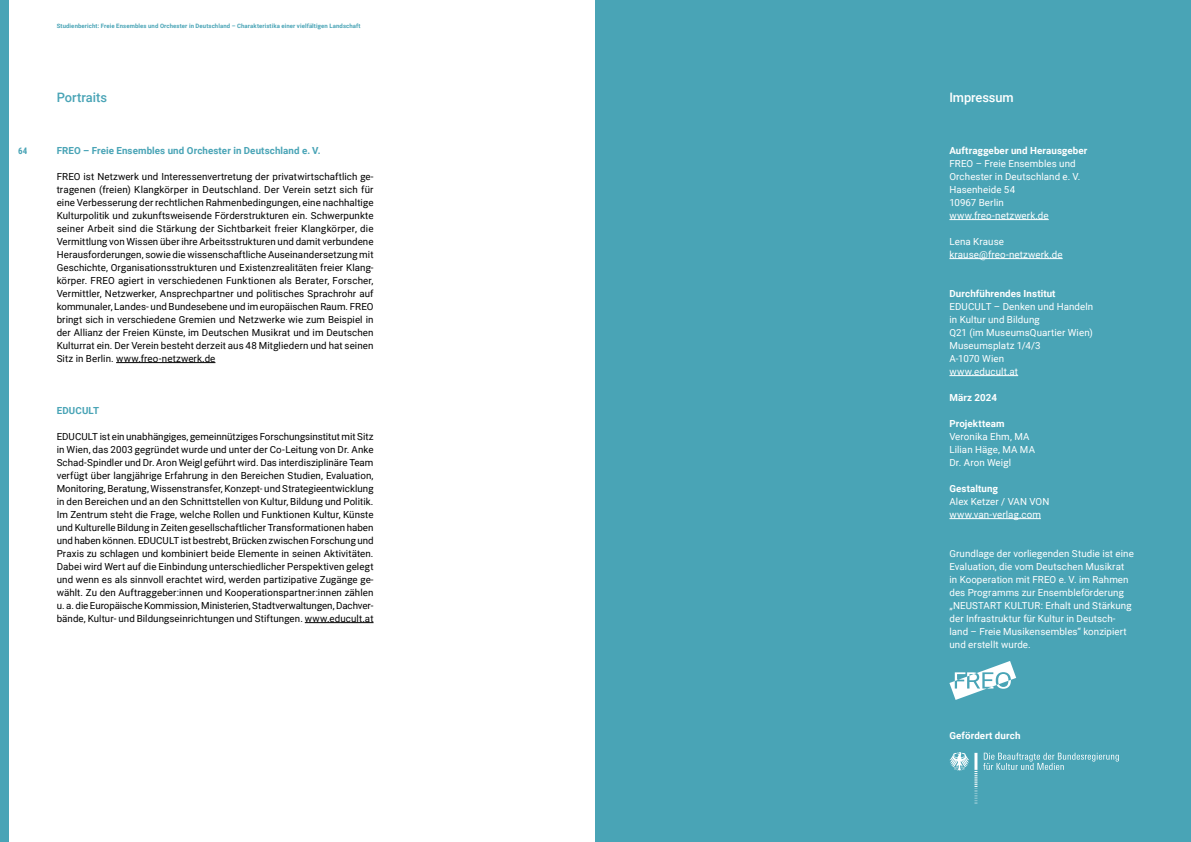
<style>
.page{position:relative;width:1191px;height:842px;background:#fff}
.page>*{position:absolute;margin:0;border:0;box-sizing:border-box;transform-origin:0 0}
.t1{font:500 13px "Roboto";color:#49a4b6}
.t2{font:500 13px "Roboto";letter-spacing:-.01em;color:#fff}
.t3{font:9.8px/13px "Roboto";letter-spacing:.01em;color:#000;text-align:justify}
.t4{font:9.8px/13px "Roboto";letter-spacing:.01em;color:#fff}
.t5{font:700 9.8px "Roboto";letter-spacing:.01em;color:#fff}
.t6{font:700 9.8px "Roboto";letter-spacing:.01em;color:#49a4b6}
.t7{font:700 9px "Roboto Condensed";color:#49a4b6}
.t8{font:700 6px "Roboto";letter-spacing:.015em;color:#49a4b6}
</style>
<div class="page">
<hr style="left:116px;top:362px;width:99px;height:1px;background:#000">
<hr style="left:305px;top:622px;width:68px;height:1px;background:#000">
<div style="left:595px;top:0;width:596px;height:842px;background:#49a4b6"></div>
<div style="left:0;top:0;width:9px;height:842px;background:#49a4b6"></div>
<hr style="left:949px;top:219px;width:99px;height:1px;background:#fff">
<hr style="left:949px;top:258px;width:113px;height:1px;background:#fff">
<hr style="left:949px;top:375px;width:69px;height:1px;background:#fff">
<hr style="left:949px;top:518px;width:92px;height:1px;background:#fff">
<svg style="left:949px;top:661px;width:67px;height:39px"></svg>
<svg style="left:949px;top:752px;width:28px;height:52px"></svg>
<svg style="left:983px;top:753px;width:135px;height:17px"></svg>
<p class="t7" style="left:18px;top:145px;width:11px">64</p>
<p class="t8" style="left:57px;top:22px;width:305px">Studienbericht: Freie Ensembles und Orchester in Deutschland – Charakteristika einer vielfältigen Landschaft</p>
<h1 class="t1" style="left:57px;top:88px;width:52px">Portraits</h1>
<p class="t6" style="left:57px;top:144px;width:266px">FREO – Freie Ensembles und Orchester in Deutschland e. V.</p>
<p class="t3" style="left:57px;top:170px;width:318px">FREO ist Netzwerk und Interessenvertretung der privatwirtschaftlich ge&shy;tragenen (freien) Klangkörper in Deutschland. Der Verein setzt sich für eine Verbesserung der rechtlichen Rahmenbedingungen, eine nachhaltige Kulturpolitik und zukunftsweisende Förderstrukturen ein. Schwerpunkte seiner Arbeit sind die Stärkung der Sichtbarkeit freier Klangkörper, die Vermittlung von Wissen über ihre Arbeitsstrukturen und damit verbundene Herausforderungen, sowie die wissenschaftliche Auseinandersetzung mit Geschichte, Organisationsstrukturen und Existenzrealitäten freier Klang&shy;körper. FREO agiert in verschiedenen Funktionen als Berater, Forscher, Vermittler, Netzwerker, Ansprechpartner und politisches Sprachrohr auf kommunaler, Landes- und Bundesebene und im europäischen Raum. FREO bringt sich in verschiedene Gremien und Netzwerke wie zum Beispiel in der Allianz der Freien Künste, im Deutschen Musikrat und im Deutschen Kulturrat ein. Der Verein besteht derzeit aus 48 Mitgliedern und hat seinen Sitz in Berlin. www.freo-netzwerk.de</p>
<p class="t6" style="left:57px;top:403px;width:44px">EDUCULT</p>
<p class="t3" style="left:57px;top:429px;width:318px">EDUCULT ist ein unabhängiges, gemeinnütziges Forschungsinstitut mit Sitz in Wien, das 2003 gegründet wurde und unter der Co-Leitung von Dr. Anke Schad-Spindler und Dr. Aron Weigl geführt wird. Das interdisziplinäre Team verfügt über langjährige Erfahrung in den Bereichen Studien, Evaluation, Monitoring, Beratung, Wissenstransfer, Konzept- und Strategieentwicklung in den Bereichen und an den Schnittstellen von Kultur, Bildung und Politik.<br>Im Zentrum steht die Frage, welche Rollen und Funktionen Kultur, Künste und Kulturelle Bildung in Zeiten gesellschaftlicher Transformationen haben und haben können. EDUCULT ist bestrebt, Brücken zwischen Forschung und Praxis zu schlagen und kombiniert beide Elemente in seinen Aktivitäten.<br>Dabei wird Wert auf die Einbindung unterschiedlicher Perspektiven gelegt und wenn es als sinnvoll erachtet wird, werden partizipative Zugänge ge&shy;wählt. Zu den Auftraggeber:innen und Kooperationspartner:innen zählen u. a. die Europäische Kommission, Ministerien, Stadtverwaltungen, Dachver&shy;bände, Kultur- und Bildungseinrichtungen und Stiftungen. www.educult.at</p>
<h1 class="t2" style="left:949px;top:88px;width:66px">Impressum</h1>
<p class="t5" style="left:949px;top:144px;width:140px">Auftraggeber und Herausgeber</p>
<p class="t4" style="left:949px;top:156px;width:132px">FREO – Freie Ensembles und<br>Orchester in Deutschland e. V.<br>Hasenheide 54<br>10967 Berlin www.freo-netzwerk.de</p>
<p class="t4" style="left:949px;top:234px;width:115px">Lena Krause krause@freo-netzwerk.de</p>
<p class="t5" style="left:949px;top:289px;width:108px">Durchführendes Institut</p>
<p class="t4" style="left:949px;top:299px;width:145px">EDUCULT – Denken und Handeln in Kultur und Bildung<br>Q21 (im MuseumsQuartier Wien)<br>Museumsplatz 1/4/3<br>A-1070 Wien<br>www.educult.at</p>
<p class="t5" style="left:949px;top:390px;width:49px">März 2024</p>
<p class="t5" style="left:949px;top:419px;width:57px">Projektteam</p>
<p class="t4" style="left:949px;top:429px;width:87px">Veronika Ehm, MA<br>Lilian Häge, MA MA<br>Dr. Aron Weigl</p>
<p class="t5" style="left:949px;top:481px;width:50px">Gestaltung</p>
<p class="t4" style="left:949px;top:494px;width:101px">Alex Ketzer / VAN VON www.van-verlag.com</p>
<p class="t4" style="left:949px;top:546px;width:186px">Grundlage der vorliegenden Studie ist eine Evaluation, die vom Deutschen Musikrat in Kooperation mit FREO e. V. im Rahmen des Programms zur Ensemble förderung „NEUSTART KULTUR: Erhalt und Stärkung der Infrastruktur für Kultur in Deutsch&shy;land – Freie Musikensembles“ konzipiert und erstellt wurde.</p>
<p class="t5" style="left:949px;top:729px;width:73px">Gefördert durch</p>
</div>
